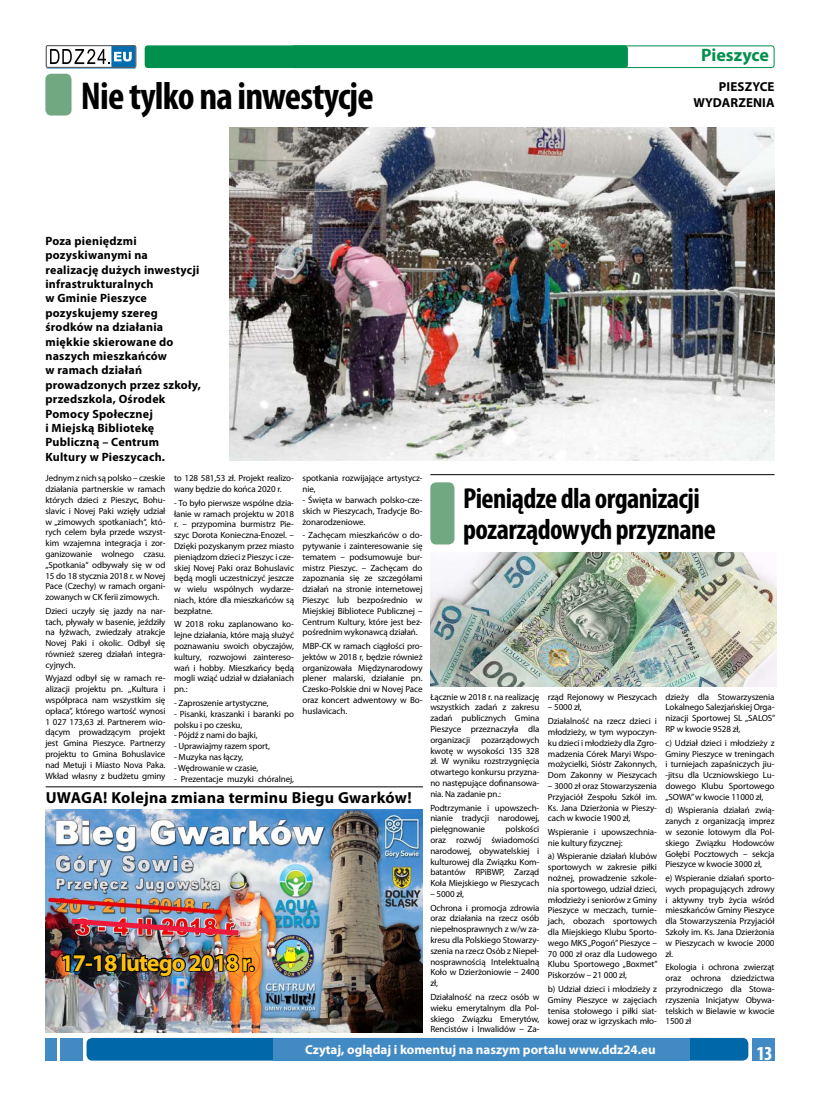
<style>
.page{position:relative;width:820px;height:1106px;background:#fff}
.page>*{position:absolute;margin:0;border:0;box-sizing:border-box;transform-origin:0 0}
.t1{font:700 condensed 39px "Myriad Pro";letter-spacing:-.02em;color:#000}
.t2{font:700 condensed 29px/31px "Myriad Pro";letter-spacing:-.02em;color:#000}
.t3{font:700 24px "Myriad Pro";letter-spacing:-.04em;color:#fec00f}
.t4{font:700 condensed 20px "Myriad Pro";color:#fff}
.t5{font:700 18px "Myriad Pro";color:#00904d}
.t6{font:700 16px "Myriad Pro";letter-spacing:.02em;color:#000}
.t7{font:700 13px "Myriad Pro";color:#fff}
.t8{font:700 13px/15.6px "Myriad Pro";letter-spacing:.01em;color:#000;text-align:right}
.t9{font:700 12px/14.4px "Myriad Pro";letter-spacing:.02em;color:#000}
.t10{font:9px/10.8px "Myriad Pro";letter-spacing:-.01em;color:#000;text-align:justify}
</style>
<div class="page">
<div style="left:86px;top:1037px;width:662px;height:23px;background:#0068a9;border-radius:6px"></div>
<div style="left:45px;top:1037px;width:12px;height:23px;background:#428ac3"></div>
<div style="left:60px;top:1037px;width:23px;height:23px;background:#428ac3"></div>
<div style="left:274px;top:1037px;width:416px;height:23px;background:#428ac3"></div>
<div style="left:751px;top:1037px;width:23px;height:23px;background:#428ac3"></div>
<svg style="left:46px;top:45px;width:90px;height:23px"></svg>
<div style="left:145px;top:45px;width:482px;height:23px;background:#00904d;border-radius:3px"></div>
<div style="left:291px;top:45px;width:483px;height:23px;border:1px solid #00904d;border-radius:3px"></div>
<hr style="left:46px;top:786px;width:377px;height:1px;background:#000">
<img style="left:46px;top:809px;width:376px;height:223px">
<div style="left:45px;top:74px;width:26px;height:42px;background:#71a882;border-radius:6px"></div>
<img style="left:230px;top:128px;width:544px;height:333px">
<img style="left:66px;top:915px;width:178px;height:23px">
<svg style="left:60px;top:952px;width:59px;height:21px"></svg>
<div style="left:121px;top:952px;width:6px;height:19px;border:2px solid #000"></div>
<img style="left:125px;top:952px;width:127px;height:56px">
<div style="left:249px;top:965px;width:6px;height:7px;border:2px solid #000;border-radius:50%"></div>
<hr style="left:430px;top:474px;width:344px;height:1px;background:#000">
<div style="left:430px;top:482px;width:24px;height:62px;background:#71a882;border-radius:6px"></div>
<img style="left:430px;top:552px;width:345px;height:134px">
<h3 class="t5" style="left:700px;top:44px;width:69px">Pieszyce</h3>
<h1 class="t1" style="left:81px;top:72px;width:294px">Nie tylko na inwestycje</h1>
<h3 class="t8" style="left:693px;top:79px;width:83px">PIESZYCE<br>WYDARZENIA</h3>
<p class="t9" style="left:45px;top:233px;width:157px">Poza pieniędzmi pozyskiwanymi na realizację dużych inwestycji infrastrukturalnych<br>w Gminie Pieszyce pozyskujemy szereg środków na działania miękkie skierowane do naszych mieszkańców<br>w ramach działań prowadzonych przez szkoły, przedszkola, Ośrodek<br>Pomocy Społecznej<br>i Miejską Bibliotekę<br>Publiczną – Centrum<br>Kultury w Pieszycach.</p>
<p class="t10" style="left:45px;top:473px;width:121px">Jednym z nich są polsko – czeskie działania partnerskie w ramach których dzieci z Pieszyc, Bohu&shy;slavic i Novej Paki wzięły udział w „zimowych spotkaniach“, któ&shy;rych celem była przede wszyst&shy;kim wzajemna integracja i zor&shy;ganizowanie wolnego czasu. „Spotkania“ odbywały się w od 15 do 18 stycznia 2018 r. w Novej Pace (Czechy) w ramach organi&shy;zowanych w CK ferii zimowych.</p>
<p class="t10" style="left:45px;top:605px;width:121px">Dzieci uczyły się jazdy na nar&shy;tach, pływały w basenie, jeździły na łyżwach, zwiedzały atrakcje Novej Paki i okolic. Odbył się również szereg działań integra&shy;cyjnych.</p>
<p class="t10" style="left:45px;top:673px;width:121px">Wyjazd odbył się w ramach re&shy;alizacji projektu pn. ,,Kultura i współpraca nam wszystkim się opłaca”, którego wartość wynosi 1 027 173,63 zł. Partnerem wio&shy;dącym prowadzącym projekt jest Gmina Pieszyce. Partnerzy projektu to Gmina Bohuslavice nad Metuji i Miasto Nova Paka.<br>Wkład własny z budżetu gminy</p>
<p class="t10" style="left:174px;top:473px;width:121px">to 128 581,53 zł. Projekt realizo&shy;wany będzie do końca 2020 r.</p>
<p class="t10" style="left:174px;top:497px;width:121px">- To było pierwsze wspólne dzia&shy;łanie w ramach projektu w 2018 r. – przypomina burmistrz Pie&shy;szyc Dorota Konieczna-Enozel. – Dzięki pozyskanym przez miasto pieniądzom dzieci z Pieszyc i cze&shy;skiej Novej Paki oraz Bohuslavic będą mogli uczestniczyć jeszcze w wielu wspólnych wydarze&shy;niach, które dla mieszkańców są bezpłatne.</p>
<p class="t10" style="left:174px;top:619px;width:121px">W 2018 roku zaplanowano ko&shy;lejne działania, które mają służyć poznawaniu swoich obyczajów, kultury, rozwojowi zaintereso&shy;wań i hobby. Mieszkańcy będą mogli wziąć udział w działaniach pn.:</p>
<p class="t10" style="left:174px;top:697px;width:96px">- Zaproszenie artystyczne,</p>
<p class="t10" style="left:174px;top:708px;width:121px">- Pisanki, kraszanki i baranki po polsku i po czesku,</p>
<p class="t10" style="left:174px;top:729px;width:85px">- Pójdź z nami do bajki,</p>
<p class="t10" style="left:174px;top:740px;width:97px">- Uprawiajmy razem sport,</p>
<p class="t10" style="left:174px;top:751px;width:71px">- Muzyka nas łączy,</p>
<p class="t10" style="left:174px;top:762px;width:86px">- Wędrowanie w czasie,</p>
<p class="t10" style="left:174px;top:773px;width:121px">- Prezentacje muzyki chóralnej,</p>
<p class="t10" style="left:302px;top:473px;width:121px">spotkania rozwijające artystycz&shy;nie,</p>
<p class="t10" style="left:302px;top:494px;width:121px">- Święta w barwach polsko-cze&shy;skich w Pieszycach, Tradycje Bo&shy;żonarodzeniowe.</p>
<p class="t10" style="left:302px;top:529px;width:121px">- Zachęcam mieszkańców o do&shy;pytywanie i zainteresowanie się tematem – podsumowuje bur&shy;mistrz Pieszyc. – Zachęcam do zapoznania się ze szczegółami działań na stronie internetowej Pieszyc lub bezpośrednio w Miejskiej Bibliotece Publicznej – Centrum Kultury, które jest bez&shy;pośrednim wykonawcą działań.</p>
<p class="t10" style="left:302px;top:640px;width:121px">MBP-CK w ramach ciągłości pro&shy;jektów w 2018 r, będzie również organizowała Międzynarodowy plener malarski, działanie pn.<br>Czesko-Polskie dni w Novej Pace oraz koncert adwentowy w Bo&shy;huslavicach.</p>
<h2 class="t2" style="left:463px;top:482px;width:254px">Pieniądze dla organizacji pozarządowych przyznane</h2>
<p class="t10" style="left:430px;top:691px;width:110px">Łącznie w 2018 r. na realizację wszystkich zadań z zakresu zadań publicznych Gmina Pieszyce przeznaczyła dla organizacji pozarządowych kwotę w wysokości 135 328 zł. W wyniku rozstrzygnięcia otwartego konkursu przyzna&shy;no następujące dofinansowa&shy;nia. Na zadanie pn.:</p>
<p class="t10" style="left:430px;top:802px;width:110px">Podtrzymanie i upowszech&shy;nianie tradycji narodowej, pielęgnowanie</p>
<p class="t10" style="left:547px;top:691px;width:110px">rząd Rejonowy w Pieszycach</p>
<p class="t10" style="left:547px;top:700px;width:110px;line-height:13.6px">– 5000 zł,<br>Działalność na rzecz dzieci i</p>
<p class="t10" style="left:547px;top:726px;width:110px">młodzieży, w tym wypoczyn&shy;ku dzieci i młodzieży dla Zgro&shy;madzenia Córek Maryi Wspo&shy;możycielki, Sióstr Zakonnych, Dom Zakonny w Pieszycach</p>
<p class="t10" style="left:547px;top:780px;width:110px">– 3000 zł oraz Stowarzyszenia Przyjaciół Zespołu Szkół im.<br>Ks. Jana Dzierżonia w Pieszy&shy;cach w kwocie 1900 zł,</p>
<p class="t10" style="left:547px;top:826px;width:110px">Wspieranie i upowszechnia&shy;nie kultury fizycznej:</p>
<p class="t10" style="left:547px;top:850px;width:111px">a) Wspieranie działań klubów sportowych w zakresie piłki nożnej, prowadzenie szkole&shy;nia sportowego, udział dzieci, młodzieży i seniorów z Gminy Pieszyce w meczach, turnie&shy;jach, obozach sportowych dla Miejskiego Klubu Sporto&shy;wego MKS „Pogoń” Pieszyce – 70 000 zł oraz dla Ludowego Klubu Sportowego „Boxmet” Piskorzów – 21 000 zł,</p>
<p class="t10" style="left:547px;top:983px;width:110px">b) Udział dzieci i młodzieży z Gminy Pieszyce w zajęciach tenisa stołowego i piłki siat&shy;kowej oraz w igrzyskach mło-</p>
<p class="t10" style="left:665px;top:691px;width:111px">dzieży dla Stowarzyszenia Lokalnego Salezjańskiej Orga&shy;nizacji Sportowej SL „SALOS” RP w kwocie 9528 zł,</p>
<p class="t10" style="left:665px;top:737px;width:110px">c) Udział dzieci i młodzieży z Gminy Pieszyce w treningach i turniejach zapaśniczych jiu--jitsu dla Uczniowskiego Lu&shy;dowego Klubu Sportowego „SOWA” w kwocie 11000 zł,</p>
<p class="t10" style="left:665px;top:804px;width:110px">d) Wspierania działań zwią&shy;zanych z organizacją imprez w sezonie lotowym dla Pol&shy;skiego Związku Hodowców Gołębi Pocztowych – sekcja Pieszyce w kwocie 3000 zł,</p>
<p class="t10" style="left:665px;top:872px;width:110px">e) Wspieranie działań sporto&shy;wych propagujących zdrowy i aktywny tryb życia wśród mieszkańców Gminy Pieszyce dla Stowarzyszenia Przyjaciół Szkoły im. Ks. Jana Dzierżonia w Pieszycach w kwocie 2000 zł.</p>
<p class="t10" style="left:665px;top:961px;width:110px">Ekologia i ochrona zwierząt oraz ochrona dziedzictwa przyrodniczego dla Stowa&shy;rzyszenia Inicjatyw Obywa&shy;telskich w Bielawie w kwocie 1500 zł</p>
<h3 class="t6" style="left:46px;top:787px;width:367px">UWAGA! Kolejna zmiana terminu Biegu Gwarków!</h3>
<p class="t10" style="left:430px;top:823px;width:110px;text-indent:75px">polskości oraz rozwój świadomości narodowej, obywatelskiej i kulturowej dla Związku Kom&shy;batantów RPiBWP, Zarząd Koła Miejskiego w Pieszycach</p>
<p class="t10" style="left:430px;top:887px;width:110px;line-height:13.6px">– 5000 zł,<br>Ochrona i promocja zdrowia</p>
<p class="t10" style="left:430px;top:912px;width:110px">oraz działania na rzecz osób niepełnosprawnych z w/w za&shy;kresu dla Polskiego Stowarzy&shy;szenia na rzecz Osób z Niepeł&shy;nosprawnością Intelektualną Koło w Dzierżoniowie – 2400 zł,</p>
<p class="t10" style="left:430px;top:991px;width:110px">Działalność na rzecz osób w wieku emerytalnym dla Pol&shy;skiego Związku Emerytów, Rencistów i Inwalidów – Za-</p>
<h3 class="t3" style="left:60px;top:947px;width:196px">17-18 lutego 2018 r.</h3>
<h3 class="t7" style="left:305px;top:1041px;width:352px">Czytaj, oglądaj i komentuj na naszym portalu www.ddz24.eu</h3>
<h3 class="t4" style="left:756px;top:1041px;width:18px">13</h3>
</div>
